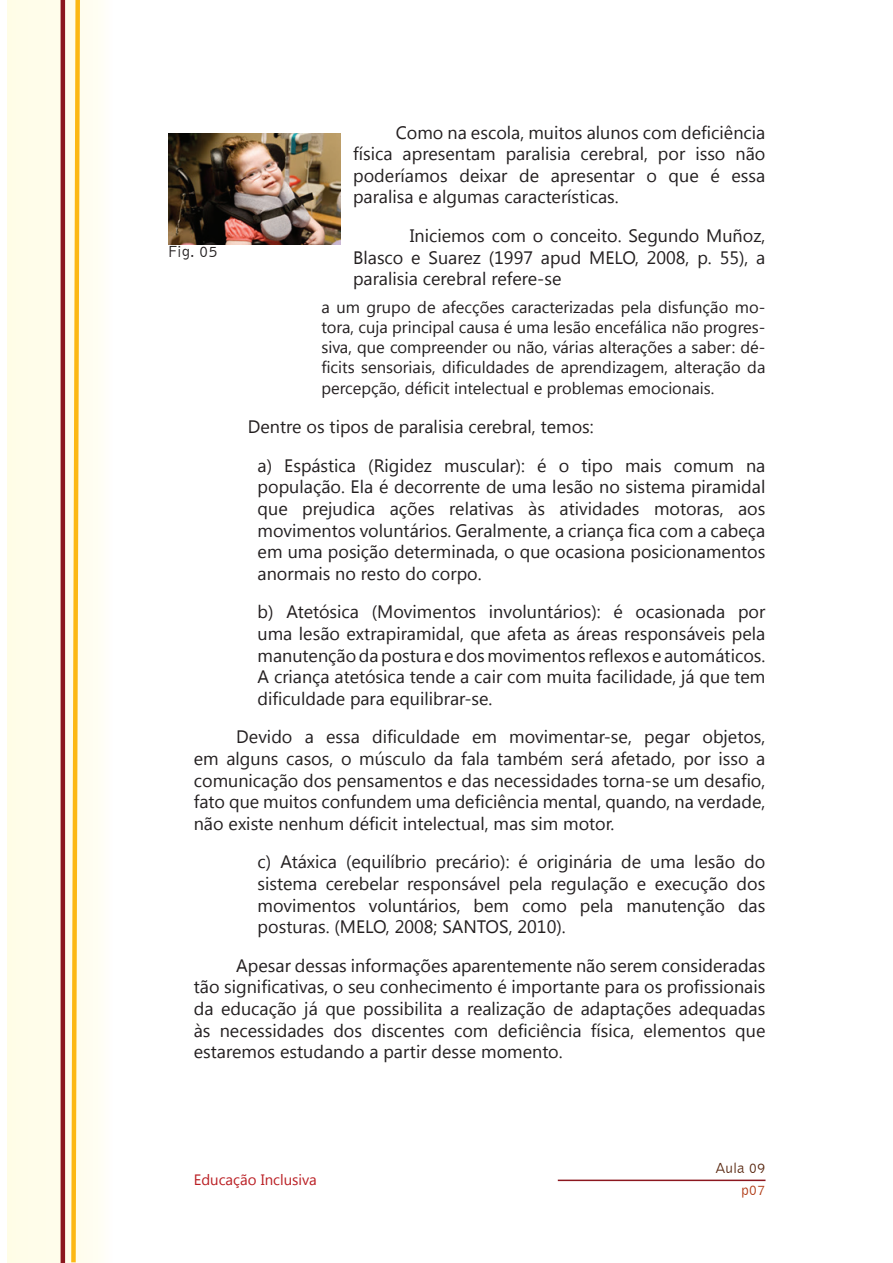
<style>
.page{position:relative;width:893px;height:1263px;background:#fff}
.page>*{position:absolute;margin:0;border:0;box-sizing:border-box;transform-origin:0 0}
.t1{font:18px/21.6px "Segoe UI";color:#231f20;text-align:justify}
.t2{font:16.5px/19.8px "Segoe UI";color:#231f20;text-align:justify}
.t3{font:16.5px "Bell Gothic BT";color:#231f20}
.t4{font:15px "Segoe UI";color:#ba1f24}
.t5{font:15px "Bell Gothic BT";color:#592811}
.t6{font:15px "Bell Gothic BT";color:#b13c17}
</style>
<div class="page">
<hr style="left:558px;top:1179px;width:207px;height:2px;background:#8c171f">
<div style="left:8px;top:0;width:92px;height:1262px;background:#fffdea"></div>
<hr style="left:61px;top:0;width:4px;height:1263px;background:#8b171f">
<svg style="left:69px;top:0;width:13px;height:1263px;background:#fde5a1"></svg>
<img style="left:169px;top:134px;width:171px;height:110px">
<p class="t1" style="left:353px;top:121px;width:414px;text-indent:43px">Como na escola, muitos alunos com deficiência física apresentam paralisia cerebral, por isso não poderíamos deixar de apresentar o que é essa paralisa e algumas características.</p>
<p class="t1" style="left:353px;top:224px;width:414px;text-indent:57px">Iniciemos com o conceito. Segundo Muñoz, Blasco e Suarez (1997 apud MELO, 2008, p. 55), a paralisia cerebral refere-se</p>
<p class="t2" style="left:321px;top:297px;width:446px">a um grupo de afecções caracterizadas pela disfunção mo&shy;tora, cuja principal causa é uma lesão encefálica não progres&shy;siva, que compreender ou não, várias alterações a saber: dé&shy;ficits sensoriais, dificuldades de aprendizagem, alteração da</p>
<p class="t2" style="left:321px;top:378px;width:394px">percepção, déficit intelectual e problemas emocionais.</p>
<p class="t1" style="left:258px;top:407px;width:509px;line-height:38.5px;text-indent:-10px">Dentre os tipos de paralisia cerebral, temos:<br>a) Espástica (Rigidez muscular): é o tipo mais comum na</p>
<p class="t1" style="left:258px;top:475px;width:509px">população. Ela é decorrente de uma lesão no sistema piramidal que prejudica ações relativas às atividades motoras, aos movimentos voluntários. Geralmente, a criança fica com a cabeça em uma posição determinada, o que ocasiona posicionamentos anormais no resto do corpo.</p>
<p class="t1" style="left:258px;top:600px;width:509px">b) Atetósica (Movimentos involuntários): é ocasionada por uma lesão extrapiramidal, que afeta as áreas responsáveis pela manutenção da postura e dos movimentos reflexos e automáticos.<br>A criança atetósica tende a cair com muita facilidade, já que tem dificuldade para equilibrar-se.</p>
<p class="t1" style="left:194px;top:725px;width:573px;text-indent:43px">Devido a essa dificuldade em movimentar-se, pegar objetos, em alguns casos, o músculo da fala também será afetado, por isso a comunicação dos pensamentos e das necessidades torna-se um desafio, fato que muitos confundem uma deficiência mental, quando, na verdade, não existe nenhum déficit intelectual, mas sim motor.</p>
<p class="t1" style="left:258px;top:850px;width:509px">c) Atáxica (equilíbrio precário): é originária de uma lesão do sistema cerebelar responsável pela regulação e execução dos movimentos voluntários, bem como pela manutenção das posturas. (MELO, 2008; SANTOS, 2010).</p>
<p class="t1" style="left:194px;top:954px;width:573px;text-indent:43px">Apesar dessas informações aparentemente não serem consideradas tão significativas, o seu conhecimento é importante para os profissionais da educação já que possibilita a realização de adaptações adequadas às necessidades dos discentes com deficiência física, elementos que estaremos estudando a partir desse momento.</p>
<p class="t3" style="left:168px;top:242px;width:51px">Fig. 05</p>
<p class="t4" style="left:194px;top:1169px;width:124px">Educação Inclusiva</p>
<p class="t5" style="left:715px;top:1159px;width:52px">Aula 09</p>
<p class="t6" style="left:741px;top:1180px;width:26px">p07</p>
</div>
